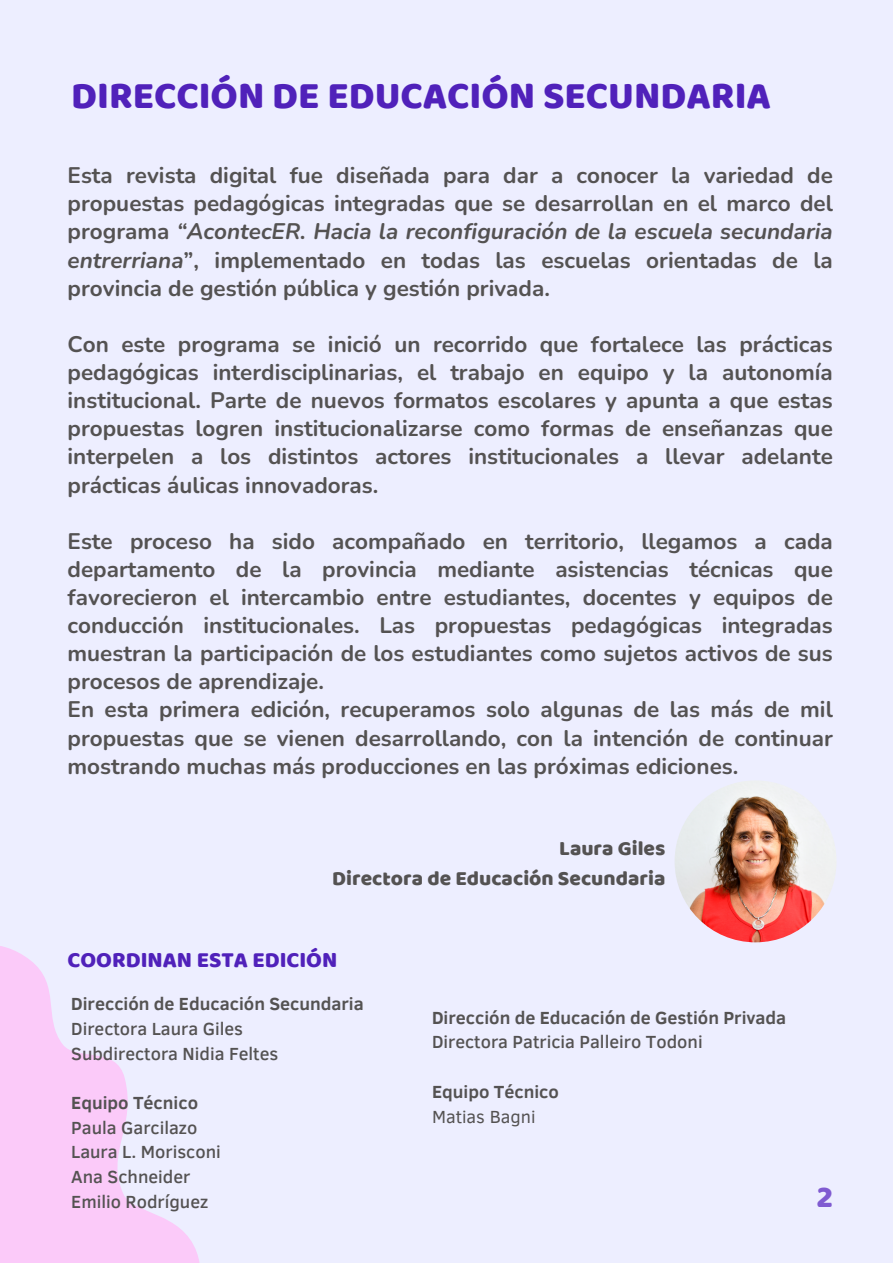
<style>
.page{position:relative;width:893px;height:1264px;background:#fff}
.page>*{position:absolute;margin:0;border:0;box-sizing:border-box;transform-origin:0 0}
.t1{font:39px "Baloo";color:#5021ba}
.t2{font:31.5px "Baloo";color:#805bd1}
.t3{font:700 22.5px/28px "Nunito";color:#545252;text-align:justify}
.t4{font:22.5px "Baloo";color:#5021ba}
.t5{font:21px "Baloo";color:#545252}
.t6{font:500 18px "Clear Sans";color:#545252}
.t7{font:700 18px "Clear Sans";color:#545252}
.t8{font:18px "Clear Sans";color:#545252}
.s1{font-style:italic}
</style>
<div class="page">
<div style="left:0;top:0;width:892px;height:1262px;background:#edeeff"></div>
<svg style="left:0;top:946px;width:200px;height:316px;fill:#fbcaf9"></svg>
<img style="left:674px;top:780px;width:162px;height:162px;border-radius:50%">
<p class="t1" style="left:71px;top:72px;width:701px">DIRECCIÓN DE EDUCACIÓN SECUNDARIA</p>
<p class="t3" style="left:68px;top:162px;width:766px">Esta revista digital fue diseñada para dar a conocer la variedad de propuestas pedagógicas integradas que se desarrollan en el marco del programa <span class="s1">“AcontecER. Hacia la reconfiguración de la escuela secundaria entrerriana</span>”, implementado en todas las escuelas orientadas de la provincia de gestión pública y gestión privada.</p>
<p class="t3" style="left:68px;top:330px;width:766px">Con este programa se inició un recorrido que fortalece las prácticas pedagógicas interdisciplinarias, el trabajo en equipo y la autonomía institucional. Parte de nuevos formatos escolares y apunta a que estas propuestas logren institucionalizarse como formas de enseñanzas que interpelen a los distintos actores institucionales a llevar adelante prácticas áulicas innovadoras.</p>
<p class="t3" style="left:68px;top:527px;width:766px">Este proceso ha sido acompañado en territorio, llegamos a cada departamento de la provincia mediante asistencias técnicas que favorecieron el intercambio entre estudiantes, docentes y equipos de conducción institucionales. Las propuestas pedagógicas integradas muestran la participación de los estudiantes como sujetos activos de sus procesos de aprendizaje.</p>
<p class="t3" style="left:68px;top:696px;width:766px">En esta primera edición, recuperamos solo algunas de las más de mil propuestas que se vienen desarrollando, con la intención de continuar mostrando muchas más producciones en las próximas ediciones.</p>
<p class="t5" style="left:559px;top:836px;width:108px">Laura Giles</p>
<p class="t5" style="left:332px;top:865px;width:335px">Directora de Educación Secundaria</p>
<p class="t4" style="left:68px;top:946px;width:271px">COORDINAN ESTA EDICIÓN</p>
<p class="t7" style="left:71px;top:990px;width:294px">Dirección de Educación Secundaria</p>
<p class="t6" style="left:71px;top:1015px;width:173px">Directora Laura Giles</p>
<p class="t6" style="left:71px;top:1040px;width:208px">Subdirectora Nidia Feltes</p>
<p class="t7" style="left:71px;top:1089px;width:128px">Equipo Técnico</p>
<p class="t6" style="left:71px;top:1114px;width:128px">Paula Garcilazo</p>
<p class="t6" style="left:71px;top:1139px;width:151px">Laura L. Morisconi</p>
<p class="t6" style="left:71px;top:1163px;width:121px">Ana Schneider</p>
<p class="t6" style="left:71px;top:1188px;width:138px">Emilio Rodríguez</p>
<p class="t7" style="left:432px;top:1004px;width:356px">Dirección de Educación de Gestión Privada</p>
<p class="t6" style="left:432px;top:1028px;width:272px">Directora Patricia Palleiro Todoni</p>
<p class="t7" style="left:432px;top:1078px;width:128px">Equipo Técnico</p>
<p class="t8" style="left:432px;top:1103px;width:105px">Matias Bagni</p>
<p class="t2" style="left:816px;top:1177px;width:18px">2</p>
</div>
